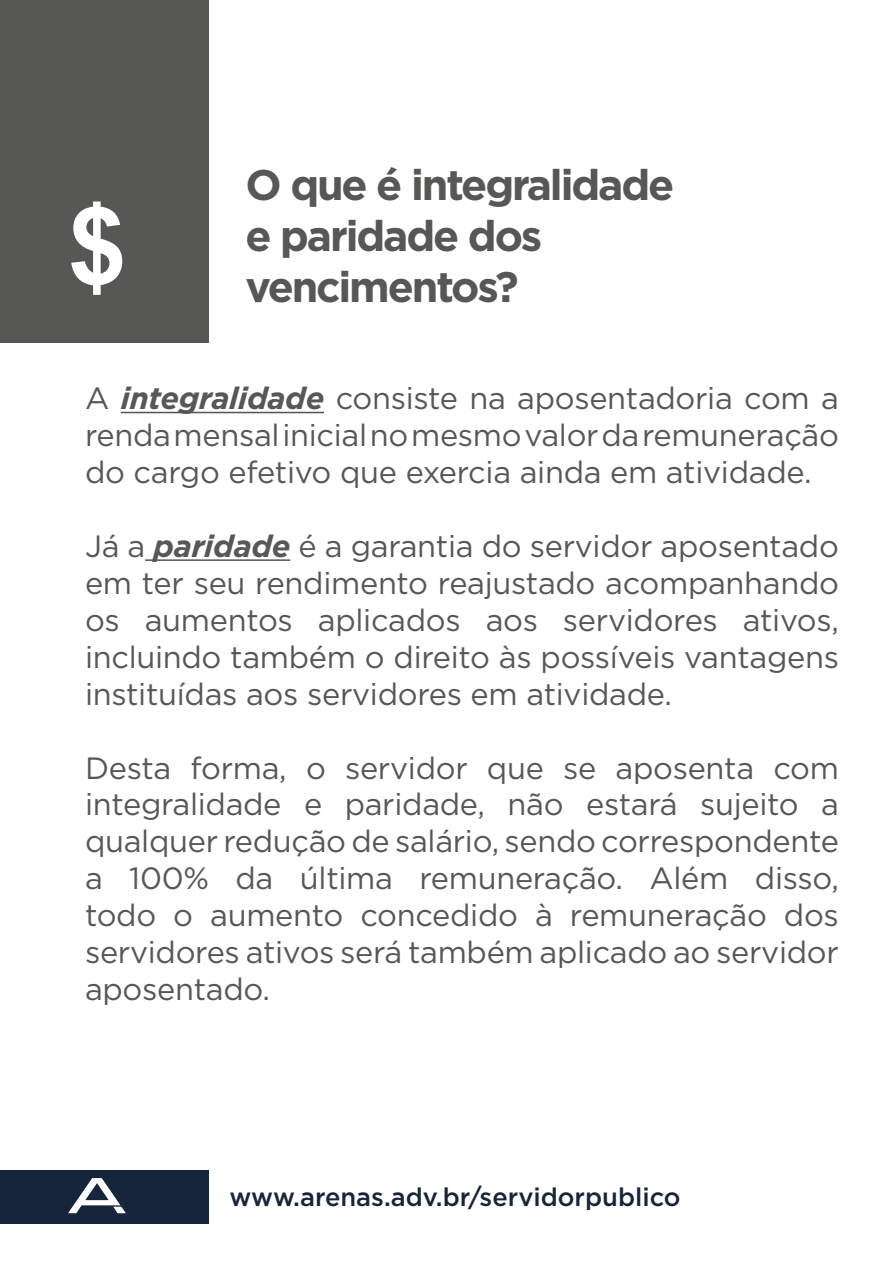
<style>
.page{position:relative;width:893px;height:1263px;background:#fff}
.page>*{position:absolute;margin:0;border:0;box-sizing:border-box;transform-origin:0 0}
.t1{font:700 42.75px/51.3px "Gotham";letter-spacing:-.05em;color:#575756}
.t2{font:30.75px/36.9px "Gotham";letter-spacing:-.01em;color:#575756;text-align:justify}
.t3{font:500 25.5px "Gotham";color:#16253b}
.s1{font-weight:700;font-style:italic}
</style>
<div class="page">
<div style="left:0;top:1170px;width:208px;height:53px;background:#16253b"></div>
<div style="left:0;top:0;width:208px;height:342px;background:#575756"></div>
<hr style="left:121px;top:412px;width:203px;height:1px;background:#575756">
<hr style="left:145px;top:559px;width:145px;height:2px;background:#575756">
<svg style="left:68px;top:1178px;width:58px;height:35px"></svg>
<svg style="left:71px;top:201px;width:51px;height:94px"></svg>
<h1 class="t1" style="left:245px;top:158px;width:430px">O que é integralidade e paridade dos vencimentos?</h1>
<p class="t2" style="left:85px;top:379px;width:755px">A <span class="s1">integralidade</span> consiste na aposentadoria com a renda mensal inicial no mesmo valor da remuneração do cargo efetivo que exercia ainda em atividade.</p>
<p class="t2" style="left:85px;top:527px;width:755px">Já a <span class="s1">paridade</span> é a garantia do servidor aposentado em ter seu rendimento reajustado acompanhando os aumentos aplicados aos servidores ativos, incluindo também o direito às possíveis vantagens instituídas aos servidores em atividade.</p>
<p class="t2" style="left:85px;top:748px;width:755px">Desta forma, o servidor que se aposenta com integralidade e paridade, não estará sujeito a qualquer redução de salário, sendo correspondente a 100% da última remuneração. Além disso, todo o aumento concedido à remuneração dos servidores ativos será também aplicado ao servidor aposentado.</p>
<p class="t3" style="left:230px;top:1180px;width:453px">www.arenas.adv.br/servidorpublico</p>
</div>
